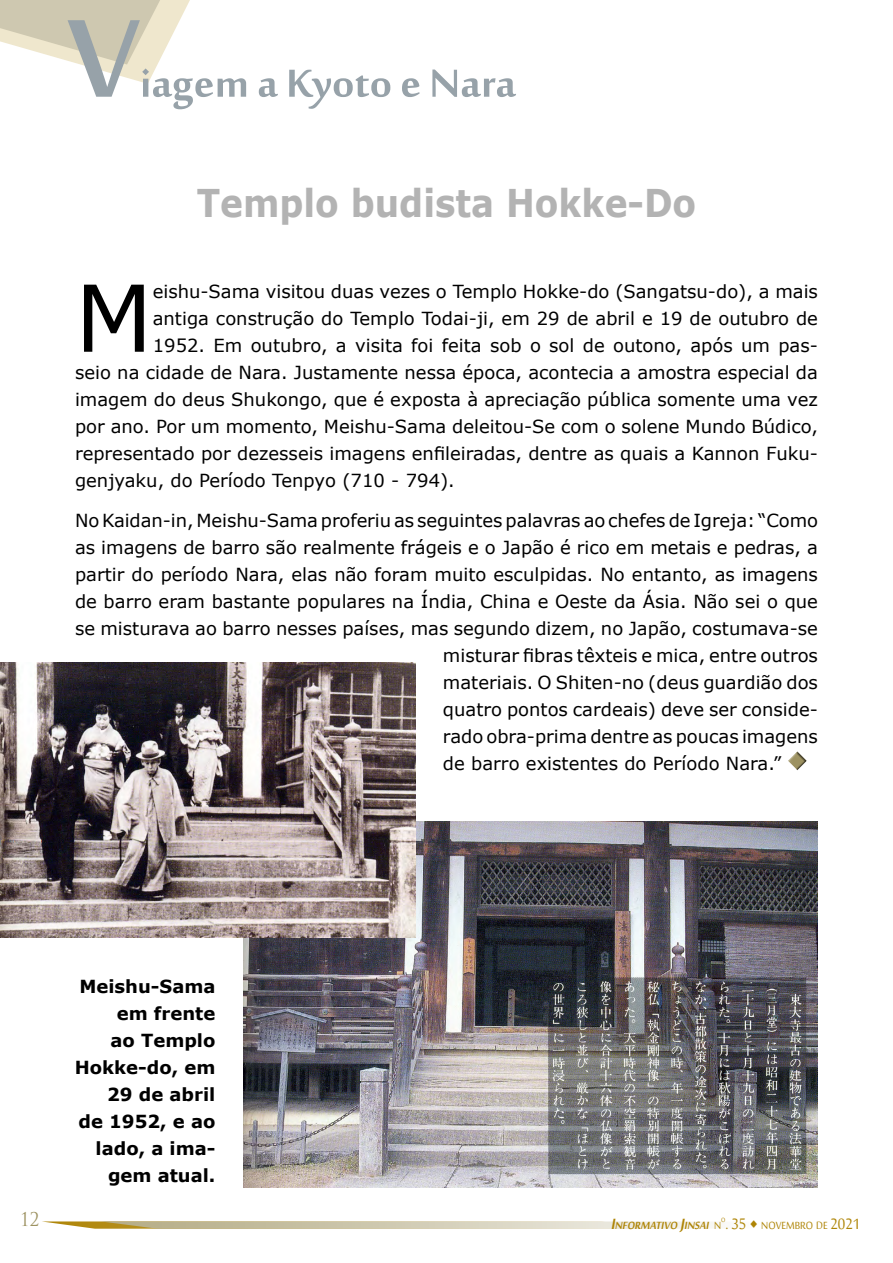
<style>
.page{position:relative;width:893px;height:1263px;background:#fff}
.page>*{position:absolute;margin:0;border:0;box-sizing:border-box;transform-origin:0 0}
.Jinsai_page{font:700 153px "Sakkal Majalla";color:#97a2a9}
.Jinsai_texto{font:92.25px "Verdana";color:#000}
.Jinsai_page-2{font:700 54px "Sakkal Majalla";color:#97a2a9}
.t1{font:700 53.7px "Sakkal Majalla";color:#ae8405;scale:.9 1}
.Jinsai_titulo{font:700 38.25px "Verdana";color:#b3b3b3;scale:.9 1}
.t2{font:20.55px "Sakkal Majalla";color:#ae8405;scale:.9 1}
.t3{font:18.45px "Trajan Pro";color:#9d9261;scale:.9 1}
.Jinsai_texto-2{font:18px "Verdana";color:#000}
.jinsai_legenda{font:700 18px/27px "Verdana";color:#000;text-align:right}
.t4{font:italic 700 14.4px "Sakkal Majalla";color:#ae8405;scale:.9 1}
.t5{font:14.4px "Sakkal Majalla";color:#ae8405;scale:.9 1}
.t6{font:8.4px "Sakkal Majalla";color:#ae8405;scale:.9 1}
.s1{font-size:20.55px}
.s2{font-weight:400;font-style:normal}
</style>
<div class="page">
<svg style="left:42px;top:1221px;width:674px;height:8px;background:#d5ccae"></svg>
<svg style="left:0;top:0;width:190px;height:84px"></svg>
<svg style="left:788px;top:751px;width:19px;height:20px"></svg>
<img style="left:243px;top:821px;width:575px;height:367px">
<img style="left:0;top:663px;width:416px;height:274px">
<p class="Jinsai_page" style="left:68px;top:-26px;width:74px">V</p>
<p class="Jinsai_page-2" style="left:140px;top:53px;width:378px">iagem a Kyoto e Nara</p>
<p class="Jinsai_titulo" style="left:197px;top:176px;width:557px">Templo budista Hokke-Do</p>
<p class="Jinsai_texto" style="left:75px;top:255px;width:79px">M</p>
<p class="Jinsai_texto-2" style="left:153px;top:279px;width:667px">eishu-Sama visitou duas vezes o Templo Hokke-do (Sangatsu-do), a mais</p>
<p class="Jinsai_texto-2" style="left:153px;top:306px;width:667px">antiga construção do Templo Todai-ji, em 29 de abril e 19 de outubro de</p>
<p class="Jinsai_texto-2" style="left:153px;top:333px;width:667px">1952. Em outubro, a visita foi feita sob o sol de outono, após um pas-</p>
<p class="Jinsai_texto-2" style="left:75px;top:360px;width:744px">seio na cidade de Nara. Justamente nessa época, acontecia a amostra especial da</p>
<p class="Jinsai_texto-2" style="left:75px;top:387px;width:744px">imagem do deus Shukongo, que é exposta à apreciação pública somente uma vez</p>
<p class="Jinsai_texto-2" style="left:75px;top:414px;width:744px">por ano. Por um momento, Meishu-Sama deleitou-Se com o solene Mundo Búdico,</p>
<p class="Jinsai_texto-2" style="left:75px;top:441px;width:744px">representado por dezesseis imagens enfileiradas, dentre as quais a Kannon Fuku-</p>
<p class="Jinsai_texto-2" style="left:75px;top:468px;width:381px">genjyaku, do Período Tenpyo (710 - 794).</p>
<p class="Jinsai_texto-2" style="left:75px;top:508px;width:744px">No Kaidan-in, Meishu-Sama proferiu as seguintes palavras ao chefes de Igreja: “Como</p>
<p class="Jinsai_texto-2" style="left:75px;top:535px;width:744px">as imagens de barro são realmente frágeis e o Japão é rico em metais e pedras, a</p>
<p class="Jinsai_texto-2" style="left:75px;top:562px;width:744px">partir do período Nara, elas não foram muito esculpidas. No entanto, as imagens</p>
<p class="Jinsai_texto-2" style="left:75px;top:589px;width:744px">de barro eram bastante populares na Índia, China e Oeste da Ásia. Não sei o que</p>
<p class="Jinsai_texto-2" style="left:75px;top:616px;width:744px">se misturava ao barro nesses países, mas segundo dizem, no Japão, costumava-se</p>
<p class="Jinsai_texto-2" style="left:443px;top:643px;width:376px">misturar fibras têxteis e mica, entre outros</p>
<p class="Jinsai_texto-2" style="left:443px;top:670px;width:376px">materiais. O Shiten-no (deus guardião dos</p>
<p class="Jinsai_texto-2" style="left:443px;top:697px;width:376px">quatro pontos cardeais) deve ser conside-</p>
<p class="Jinsai_texto-2" style="left:443px;top:724px;width:376px">rado obra-prima dentre as poucas imagens</p>
<p class="Jinsai_texto-2" style="left:443px;top:751px;width:340px">de barro existentes do Período Nara.”</p>
<p class="jinsai_legenda" style="left:79px;top:973px;width:137px">Meishu-Sama em frente</p>
<p class="jinsai_legenda" style="left:75px;top:1027px;width:142px">ao Templo<br>Hokke-do, em<br>29 de abril<br>de 1952, e ao lado, a ima&shy;gem atual.</p>
<p class="t3" style="left:20px;top:1207px;width:23px">12</p>
<p class="t2" style="left:725px;top:1213px;width:25px">. 35</p>
<h3 class="t1" style="left:749px;top:1183px;width:12px">.</h3>
<p class="t5" style="left:761px;top:1218px;width:112px">novembro de <span class="s1">2021</span></p>
<p class="t4" style="left:611px;top:1218px;width:124px"><span class="s1">I</span> nformativo <span class="s1">J</span>insai <span class="s2">n</span></p>
<p class="t6" style="left:721px;top:1216px;width:6px">o</p>
</div>
